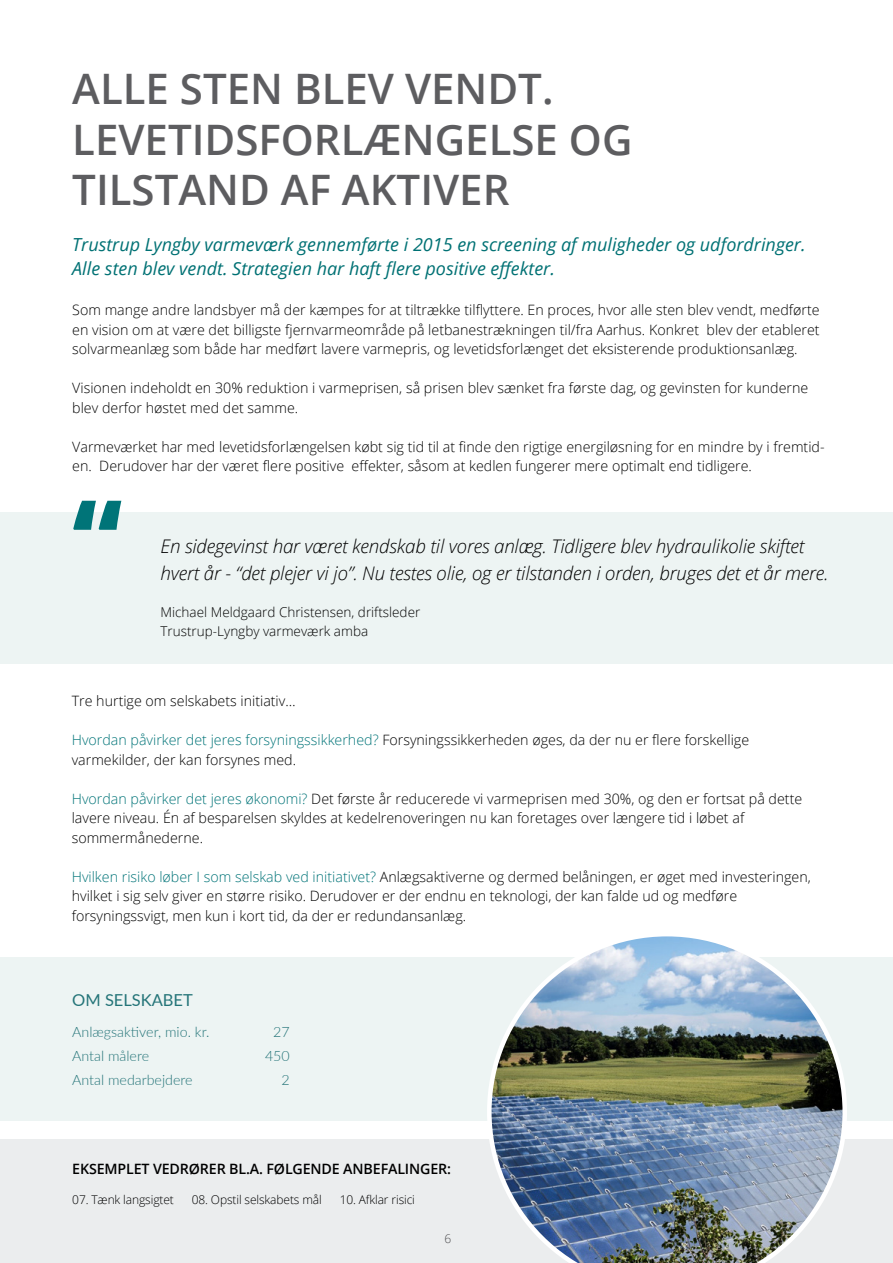
<style>
.page{position:relative;width:893px;height:1263px;background:#fff}
.page>*{position:absolute;margin:0;border:0;box-sizing:border-box;transform-origin:0 0}
.t1{font:800 102px "Open Sans";color:#007478}
.t2{font:600 42px/50.4px "Open Sans";color:#5d5d60}
.t3{font:italic 300 18.75px/27px "Open Sans";letter-spacing:-.01em;color:#000}
.t4{font:italic 18px/24px "Open Sans";color:#007174}
.t5{font:16.5px "Lato";color:#247478}
.t6{font:300 14.25px/19.5px "Open Sans";color:#000}
.t7{font:300 14.25px "Lato";color:#247478}
.t8{font:600 14.25px "Open Sans";letter-spacing:-.01em;color:#000}
.t9{font:300 13.5px/19.5px "Open Sans";color:#000}
.t10{font:300 12px "Open Sans";letter-spacing:-.01em;color:#000}
.t11{font:300 12px "Open Sans";color:#4d4d4f}
.s1{color:#007478}
</style>
<div class="page">
<div style="left:0;top:1217px;width:893px;height:46px;background:#ebedee"></div>
<div style="left:0;top:957px;width:893px;height:163px;background:#edf4f3"></div>
<div style="left:0;top:1138px;width:893px;height:83px;background:#ebedee"></div>
<div style="left:0;top:512px;width:893px;height:151px;background:#edf4f3"></div>
<img style="left:487px;top:936px;width:360px;height:327px">
<h2 class="t2" style="left:72px;top:63px;width:562px">ALLE STEN BLEV VENDT.<br>LEVETIDSFORLÆNGELSE OG<br>TILSTAND AF AKTIVER</h2>
<p class="t4" style="left:72px;top:231px;width:735px">Trustrup Lyngby varmeværk gennemførte i 2015 en screening af muligheder og udfordringer.<br>Alle sten blev vendt. Strategien har haft flere positive effekter.</p>
<p class="t6" style="left:72px;top:300px;width:749px;text-align:justify">Som mange andre landsbyer må der kæmpes for at tiltrække tilflyttere. En proces, hvor alle sten blev vendt, medførte en vision om at være det billigste fjernvarmeområde på letbanestrækningen til/fra Aarhus. Konkret blev der etableret solvarmeanlæg som både har medført lavere varmepris, og levetidsforlænget det eksisterende produktionsanlæg.</p>
<p class="t6" style="left:72px;top:378px;width:737px">Visionen indeholdt en 30% reduktion i varmeprisen, så prisen blev sænket fra første dag, og gevinsten for kunderne blev derfor høstet med det samme.</p>
<p class="t6" style="left:72px;top:436px;width:754px">Varmeværket har med levetidsforlængelsen købt sig tid til at finde den rigtige energiløsning for en mindre by i fremtid&shy;en. Derudover har der været flere positive effekter, såsom at kedlen fungerer mere optimalt end tidligere.</p>
<h1 class="t1" style="left:72px;top:459px;width:52px">“</h1>
<h3 class="t3" style="left:161px;top:532px;width:670px">En sidegevinst har været kendskab til vores anlæg. Tidligere blev hydraulikolie skiftet hvert år - “det plejer vi jo”. Nu testes olie, og er tilstanden i orden, bruges det et år mere.</h3>
<p class="t9" style="left:161px;top:602px;width:261px">Michael Meldgaard Christensen, driftsleder<br>Trustrup-Lyngby varmeværk amba</p>
<p class="t6" style="left:72px;top:691px;width:225px">Tre hurtige om selskabets initiativ…</p>
<p class="t6" style="left:72px;top:730px;width:679px"><span class="s1">Hvordan påvirker det jeres forsyningssikkerhed?</span> Forsyningssikkerheden øges, da der nu er flere forskellige varmekilder, der kan forsynes med.</p>
<p class="t6" style="left:72px;top:788px;width:732px"><span class="s1">Hvordan påvirker det jeres økonomi?</span> Det første år reducerede vi varmeprisen med 30%, og den er fortsat på dette lavere niveau. Én af besparelsen skyldes at kedelrenoveringen nu kan foretages over længere tid i løbet af sommermånederne.</p>
<p class="t6" style="left:72px;top:866px;width:741px"><span class="s1">Hvilken risiko løber I som selskab ved initiativet?</span> Anlægsaktiverne og dermed belåningen, er øget med investeringen, hvilket i sig selv giver en større risiko. Derudover er der endnu en teknologi, der kan falde ud og medføre forsyningssvigt, men kun i kort tid, da der er redundansanlæg.</p>
<p class="t5" style="left:72px;top:988px;width:122px">OM SELSKABET</p>
<p class="t7" style="left:72px;top:1022px;width:139px">Anlægsaktiver, mio. kr.</p>
<p class="t7" style="left:273px;top:1022px;width:18px">27</p>
<p class="t7" style="left:72px;top:1046px;width:78px">Antal målere</p>
<p class="t7" style="left:265px;top:1046px;width:26px">450</p>
<p class="t7" style="left:72px;top:1070px;width:122px">Antal medarbejdere</p>
<p class="t7" style="left:282px;top:1070px;width:10px">2</p>
<p class="t8" style="left:72px;top:1159px;width:380px">EKSEMPLET VEDRØRER BL.A. FØLGENDE ANBEFALINGER:</p>
<p class="t10" style="left:72px;top:1192px;width:103px">07. Tænk langsigtet</p>
<p class="t10" style="left:192px;top:1192px;width:132px">08. Opstil selskabets mål</p>
<p class="t10" style="left:340px;top:1192px;width:77px">10. Afklar risici</p>
<p class="t11" style="left:445px;top:1230px;width:8px">6</p>
</div>
